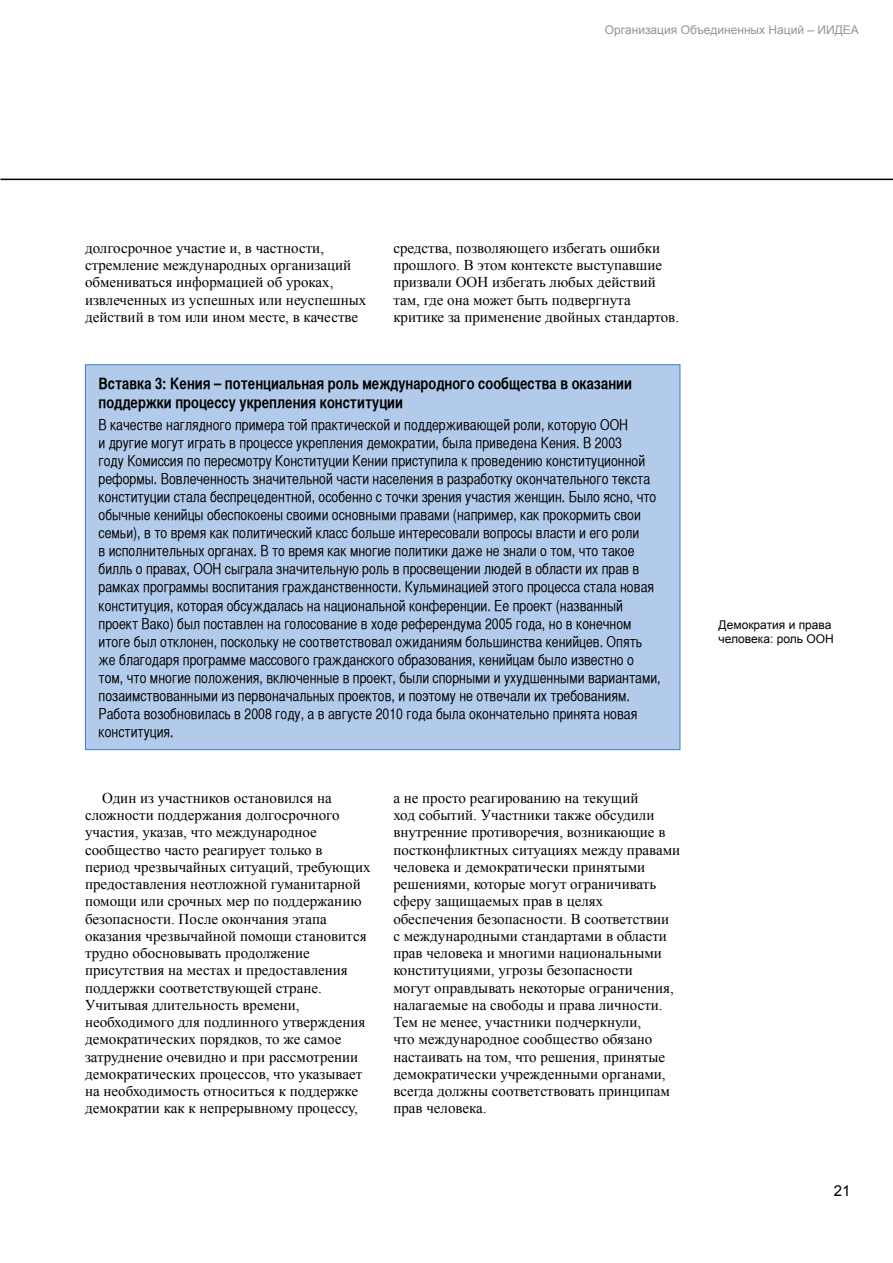
<style>
.page{position:relative;width:893px;height:1263px;background:#fff}
.page>*{position:absolute;margin:0;border:0;box-sizing:border-box;transform-origin:0 0}
.t1{font:700 15.75px/18.9px "Helvetica CY";color:#000}
.t2{font:15px/17.2px "Times New Roman";color:#000}
.t3{font:15px/18px "Helvetica CY";color:#000}
.t4{font:15px "Arial";color:#000}
.t5{font:12px "Arial";color:#939598}
.t6{font:12px/14.4px "Arial";color:#000}
</style>
<div class="page">
<hr style="left:0;top:179px;width:893px;height:1px;background:#000">
<div style="left:85px;top:365px;width:595px;height:385px;background:#b3cbea"></div>
<p class="t5" style="left:605px;top:22px;width:255px">Организация Объединенных Наций – ИИДЕА</p>
<p class="t2" style="left:85px;top:239px;width:283px">долгосрочное участие и, в частности, стремление международных организаций обмениваться информацией об уроках, извлеченных из успешных или неуспешных действий в том или ином месте, в качестве</p>
<p class="t2" style="left:393px;top:239px;width:287px">средства, позволяющего избегать ошибки прошлого. В этом контексте выступавшие призвали ООН избегать любых действий там, где она может быть подвергнута критике за применение двойных стандартов.</p>
<p class="t1" style="left:99px;top:374px;width:535px">Вставка 3: Кения – потенциальная роль международного сообщества в оказании поддержки процессу укрепления конституции</p>
<p class="t3" style="left:99px;top:416px;width:564px">В качестве наглядного примера той практической и поддерживающей роли, которую ООН<br>и другие могут играть в процессе укрепления демократии, была приведена Кения. В 2003<br>году Комиссия по пересмотру Конституции Кении приступила к проведению конституционной реформы. Вовлеченность значительной части населения в разработку окончательного текста конституции стала беспрецедентной, особенно с точки зрения участия женщин. Было ясно, что обычные кенийцы обеспокоены своими основными правами (например, как прокормить свои семьи), в то время как политический класс больше интересовали вопросы власти и его роли<br>в исполнительных органах. В то время как многие политики даже не знали о том, что такое билль о правах, ООН сыграла значительную роль в просвещении людей в области их прав в рамках программы воспитания гражданственности. Кульминацией этого процесса стала новая конституция, которая обсуждалась на национальной конференции. Ее проект (названный проект Вако) был поставлен на голосование в ходе референдума 2005 года, но в конечном итоге был отклонен, поскольку не соответствовал ожиданиям большинства кенийцев. Опять же благодаря программе массового гражданского образования, кенийцам было известно о том, что многие положения, включенные в проект, были спорными и ухудшенными вариантами, позаимствованными из первоначальных проектов, и поэтому не отвечали их требованиям.<br>Работа возобновилась в 2008 году, а в августе 2010 года была окончательно принята новая конституция.</p>
<p class="t2" style="left:85px;top:789px;width:287px;text-indent:17px">Один из участников остановился на сложности поддержания долгосрочного участия, указав, что международное сообщество часто реагирует только в период чрезвычайных ситуаций, требующих предоставления неотложной гуманитарной помощи или срочных мер по поддержанию безопасности. После окончания этапа оказания чрезвычайной помощи становится трудно обосновывать продолжение присутствия на местах и предоставления поддержки соответствующей стране.<br>Учитывая длительность времени, необходимого для подлинного утверждения демократических порядков, то же самое затруднение очевидно и при рассмотрении демократических процессов, что указывает на необходимость относиться к поддержке демократии как к непрерывному процессу,</p>
<p class="t2" style="left:393px;top:789px;width:288px">а не просто реагированию на текущий<br>ход событий. Участники также обсудили внутренние противоречия, возникающие в постконфликтных ситуациях между правами человека и демократически принятыми решениями, которые могут ограничивать сферу защищаемых прав в целях обеспечения безопасности. В соответствии<br>с международными стандартами в области прав человека и многими национальными конституциями, угрозы безопасности<br>могут оправдывать некоторые ограничения, налагаемые на свободы и права личности.<br>Тем не менее, участники подчеркнули,<br>что международное сообщество обязано настаивать на том, что решения, принятые демократически учрежденными органами, всегда должны соответствовать принципам прав человека.</p>
<p class="t6" style="left:719px;top:617px;width:117px">Демократия и права человека: роль ООН</p>
<p class="t4" style="left:834px;top:1180px;width:18px">21</p>
</div>
